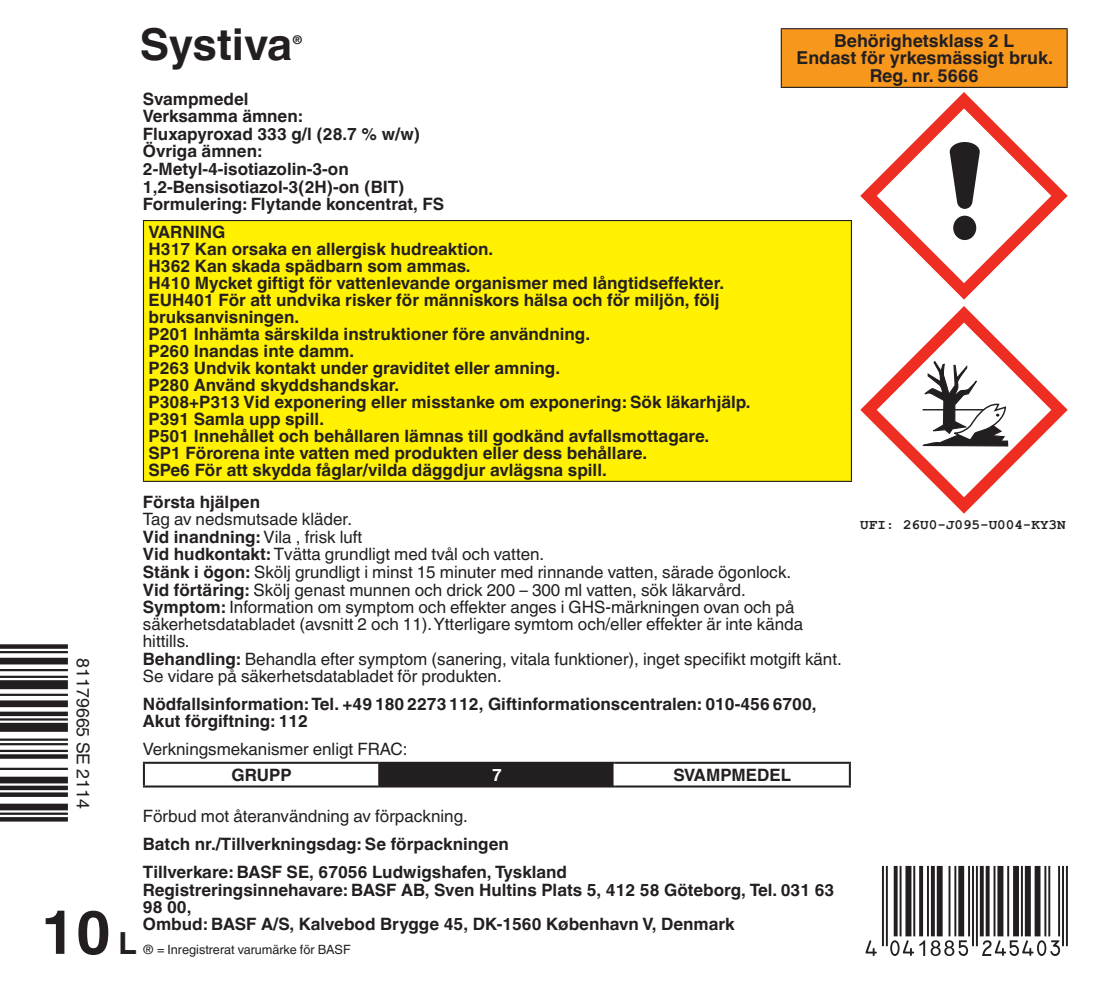
<style>
.page{position:relative;width:1115px;height:982px;background:#fff}
.page>*{position:absolute;margin:0;border:0;box-sizing:border-box;transform-origin:0 0}
.t1{font:700 60.75px "Helvetica Linotype";color:#231f20}
.t2{font:700 43.88px "Helvetica Linotype";letter-spacing:-.005em;color:#231f20}
.t3{font:700 17.78px/17.8px "Helvetica Linotype";color:#231f20;text-align:center}
.t4{font:17.78px "Helvetica Linotype";color:#231f20}
.t5{font:700 17.1px/17.1px "Helvetica Linotype";color:#231f20}
.t6{font:17.1px/17.3px "Helvetica Linotype";color:#231f20}
.t7{font:700 17.1px "Helvetica Linotype";color:#fff}
.t8{font:700 14.17px "Courier New";color:#231f20}
.t9{font:12.83px "Helvetica Linotype";color:#231f20}
.t10{font:700 11.92px "Helvetica Linotype";color:#231f20}
.s1{font-weight:700}
.s2{font-size:30.38px}
</style>
<div class="page">
<div style="left:143px;top:220px;width:708px;height:261px;background:#fff101"></div>
<hr style="left:143px;top:220px;width:709px;height:1px;background:#231f20">
<hr style="left:143px;top:221px;width:1px;height:259px;background:#231f20">
<hr style="left:851px;top:221px;width:1px;height:259px;background:#231f20">
<hr style="left:143px;top:480px;width:709px;height:1px;background:#231f20">
<svg style="left:145px;top:763px;width:704px;height:22px"></svg>
<div style="left:379px;top:762px;width:236px;height:24px;background:#231f20"></div>
<hr style="left:143px;top:761px;width:236px;height:2px;background:#231f20">
<hr style="left:143px;top:763px;width:2px;height:22px;background:#231f20">
<hr style="left:143px;top:785px;width:236px;height:2px;background:#231f20">
<hr style="left:379px;top:761px;width:236px;height:2px;background:#231f20">
<hr style="left:378px;top:763px;width:2px;height:22px;background:#231f20">
<hr style="left:379px;top:785px;width:236px;height:2px;background:#231f20">
<hr style="left:615px;top:761px;width:236px;height:2px;background:#231f20">
<hr style="left:849px;top:763px;width:2px;height:22px;background:#231f20">
<hr style="left:615px;top:785px;width:236px;height:2px;background:#231f20">
<hr style="left:614px;top:763px;width:2px;height:22px;background:#fff">
<svg style="left:860px;top:306px;width:208px;height:207px"></svg>
<svg style="left:860px;top:92px;width:208px;height:207px"></svg>
<div style="left:781px;top:29px;width:286px;height:58px;background:#f7981d"></div>
<hr style="left:781px;top:28px;width:287px;height:1px;background:#231f20">
<hr style="left:781px;top:29px;width:1px;height:58px;background:#231f20">
<hr style="left:1067px;top:29px;width:1px;height:58px;background:#231f20">
<hr style="left:781px;top:87px;width:287px;height:1px;background:#231f20">
<h2 class="t2" style="left:140px;top:19px;width:154px">Systiva</h2>
<p class="t10" style="left:292px;top:33px;width:11px">®</p>
<p class="t3" style="left:797px;top:32px;width:258px">Behörighetsklass 2 L<br>Endast för yrkesmässigt bruk.<br>Reg. nr. 5666</p>
<p class="t5" style="left:143px;top:90px;width:303px">Svampmedel<br>Verksamma ämnen:<br>Fluxapyroxad 333 g/l (28.7 % w/w)<br>Övriga ämnen:<br>2-Metyl-4-isotiazolin-3-on<br>1,2-Bensisotiazol-3(2H)-on (BIT)<br>Formulering: Flytande koncentrat, FS</p>
<p class="t5" style="left:149px;top:223px;width:603px">VARNING<br>H317 Kan orsaka en allergisk hudreaktion.<br>H362 Kan skada spädbarn som ammas.<br>H410 Mycket giftigt för vattenlevande organismer med långtidseffekter.<br>EUH401 För att undvika risker för människors hälsa och för miljön, följ bruksanvisningen.<br>P201 Inhämta särskilda instruktioner före användning.<br>P260 Inandas inte damm.<br>P263 Undvik kontakt under graviditet eller amning.<br>P280 Använd skyddshandskar.<br>P308+P313 Vid exponering eller misstanke om exponering: Sök läkarhjälp.<br>P391 Samla upp spill.<br>P501 Innehållet och behållaren lämnas till godkänd avfallsmottagare.<br>SP1 Förorena inte vatten med produkten eller dess behållare.<br>SPe6 För att skydda fåglar/vilda däggdjur avlägsna spill.</p>
<p class="t5" style="left:143px;top:493px;width:119px">Första hjälpen</p>
<p class="t6" style="left:143px;top:510px;width:700px">Tag av nedsmutsade kläder.<br><span class="s1">Vid inandning:</span> Vila , frisk luft<br><span class="s1">Vid hudkontakt:</span> Tvätta grundligt med tvål och vatten.<br><span class="s1">Stänk i ögon:</span> Skölj grundligt i minst 15 minuter med rinnande vatten, särade ögonlock.<br><span class="s1">Vid förtäring:</span> Skölj genast munnen och drick 200 – 300 ml vatten, sök läkarvård.<br><span class="s1">Symptom:</span> Information om symptom och effekter anges i GHS-märkningen ovan och på säkerhetsdatabladet (avsnitt 2 och 11). Ytterligare symtom och/eller effekter är inte kända hittills.<br><span class="s1">Behandling:</span> Behandla efter symptom (sanering, vitala funktioner), inget specifikt motgift känt.<br>Se vidare på säkerhetsdatabladet för produkten.</p>
<p class="t5" style="left:143px;top:695px;width:675px">Nödfallsinformation: Tel. +49 180 2273 112, Giftinformationscentralen: 010-456 6700,<br>Akut förgiftning: 112</p>
<p class="t6" style="left:143px;top:740px;width:266px">Verkningsmekanismer enligt FRAC:</p>
<p class="t5" style="left:232px;top:766px;width:61px">GRUPP</p>
<p class="t7" style="left:492px;top:764px;width:11px">7</p>
<p class="t5" style="left:673px;top:766px;width:119px">SVAMPMEDEL</p>
<p class="t6" style="left:143px;top:806px;width:326px">Förbud mot återanvändning av förpackning.</p>
<p class="t5" style="left:143px;top:829px;width:426px;line-height:28.1px">Batch nr./Tillverkningsdag: Se förpackningen<br>Tillverkare: BASF SE, 67056 Ludwigshafen, Tyskland</p>
<p class="t5" style="left:143px;top:880px;width:693px">Registreringsinnehavare: BASF AB, Sven Hultins Plats 5, 412 58 Göteborg, Tel. 031 63<br>98 00,<br>Ombud: BASF A/S, Kalvebod Brygge 45, DK-1560 København V, Denmark</p>
<p class="t9" style="left:143px;top:941px;width:209px">® = Inregistrerat varumärke för BASF</p>
<p class="t4" style="left:93px;top:658px;width:152px;rotate:90deg">81179665 SE 2114</p>
<h1 class="t1" style="left:41px;top:896px;width:97px">10 <span class="s2">L</span></h1>
<p class="t8" style="left:860px;top:515px;width:207px">UFI: 26U0-J095-U004-KY3N</p>
</div>
